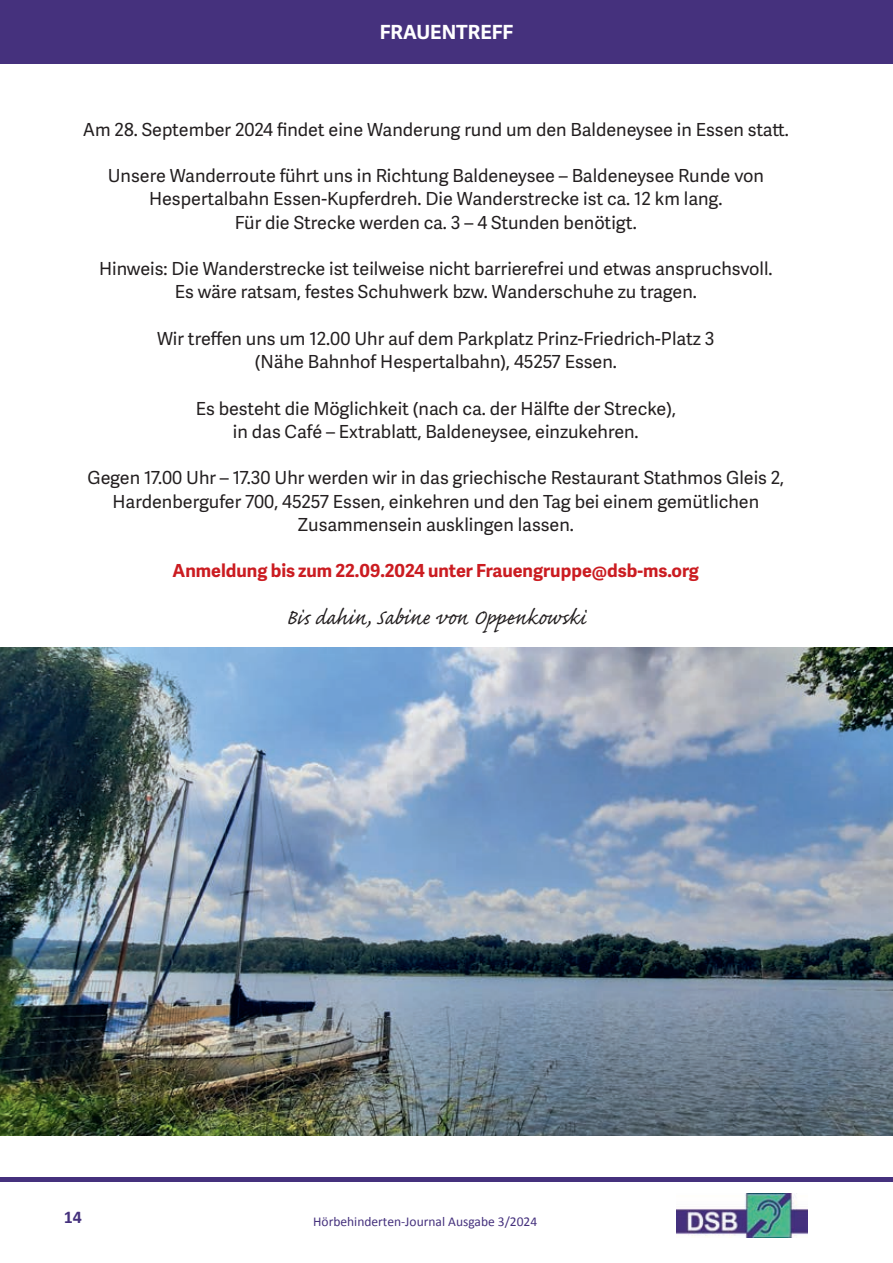
<style>
.page{position:relative;width:893px;height:1263px;background:#fff}
.page>*{position:absolute;margin:0;border:0;box-sizing:border-box;transform-origin:0 0}
.t1{font:27px "Caflisch Script Pro";color:#231f20}
.t2{font:700 19.5px "Adelle Sans";color:#fff}
.t3{font:18px/23.2px "Adelle Sans";color:#231f20;text-align:center}
.t4{font:700 18px "Adelle Sans";color:#cb1c21}
.t5{font:700 18px "Calibri";color:#45317d}
.t6{font:13.5px "Calibri";color:#45317d}
</style>
<div class="page">
<img style="left:676px;top:1193px;width:132px;height:44px">
<div style="left:0;top:1177px;width:893px;height:5px;background:#45317d"></div>
<div style="left:0;top:0;width:893px;height:64px;background:#45317d"></div>
<img style="left:0;top:647px;width:893px;height:488px">
<p class="t2" style="left:381px;top:18px;width:132px">ÜBERSCHRIFT</p>
<p class="t2" style="left:380px;top:18px;width:135px">FRAUENTREFF</p>
<p class="t3" style="left:83px;top:117px;width:708px">Am 28. September 2024 findet eine Wanderung rund um den Baldeneysee in Essen statt.</p>
<p class="t3" style="left:108px;top:163px;width:658px">Unsere Wanderroute führt uns in Richtung Baldeneysee – Baldeneysee Runde von<br>Hespertalbahn Essen-Kupferdreh. Die Wanderstrecke ist ca. 12 km lang.<br>Für die Strecke werden ca. 3 – 4 Stunden benötigt.</p>
<p class="t3" style="left:99px;top:256px;width:675px">Hinweis: Die Wanderstrecke ist teilweise nicht barrierefrei und etwas anspruchsvoll.<br>Es wäre ratsam, festes Schuhwerk bzw. Wanderschuhe zu tragen.</p>
<p class="t3" style="left:157px;top:326px;width:559px">Wir treffen uns um 12.00 Uhr auf dem Parkplatz Prinz-Friedrich-Platz 3 (Nähe Bahnhof Hespertalbahn), 45257 Essen.</p>
<p class="t3" style="left:196px;top:396px;width:482px">Es besteht die Möglichkeit (nach ca. der Hälfte der Strecke), in das Café – Extrablatt, Baldeneysee, einzukehren.</p>
<p class="t3" style="left:88px;top:466px;width:698px">Gegen 17.00 Uhr – 17.30 Uhr werden wir in das griechische Restaurant Stathmos Gleis 2,<br>Hardenbergufer 700, 45257 Essen, einkehren und den Tag bei einem gemütlichen<br>Zusammensein ausklingen lassen.</p>
<p class="t4" style="left:173px;top:558px;width:528px">Anmeldung bis zum 22.09.2024 unter Frauengruppe@dsb-ms.org</p>
<h1 class="t1" style="left:286px;top:603px;width:302px">Bis dahin, Sabine von Oppenkowski</h1>
<p class="t5" style="left:64px;top:1205px;width:20px">14</p>
<p class="t6" style="left:313px;top:1213px;width:226px">Hörbehinderten-Journal Ausgabe 3/2024</p>
</div>
